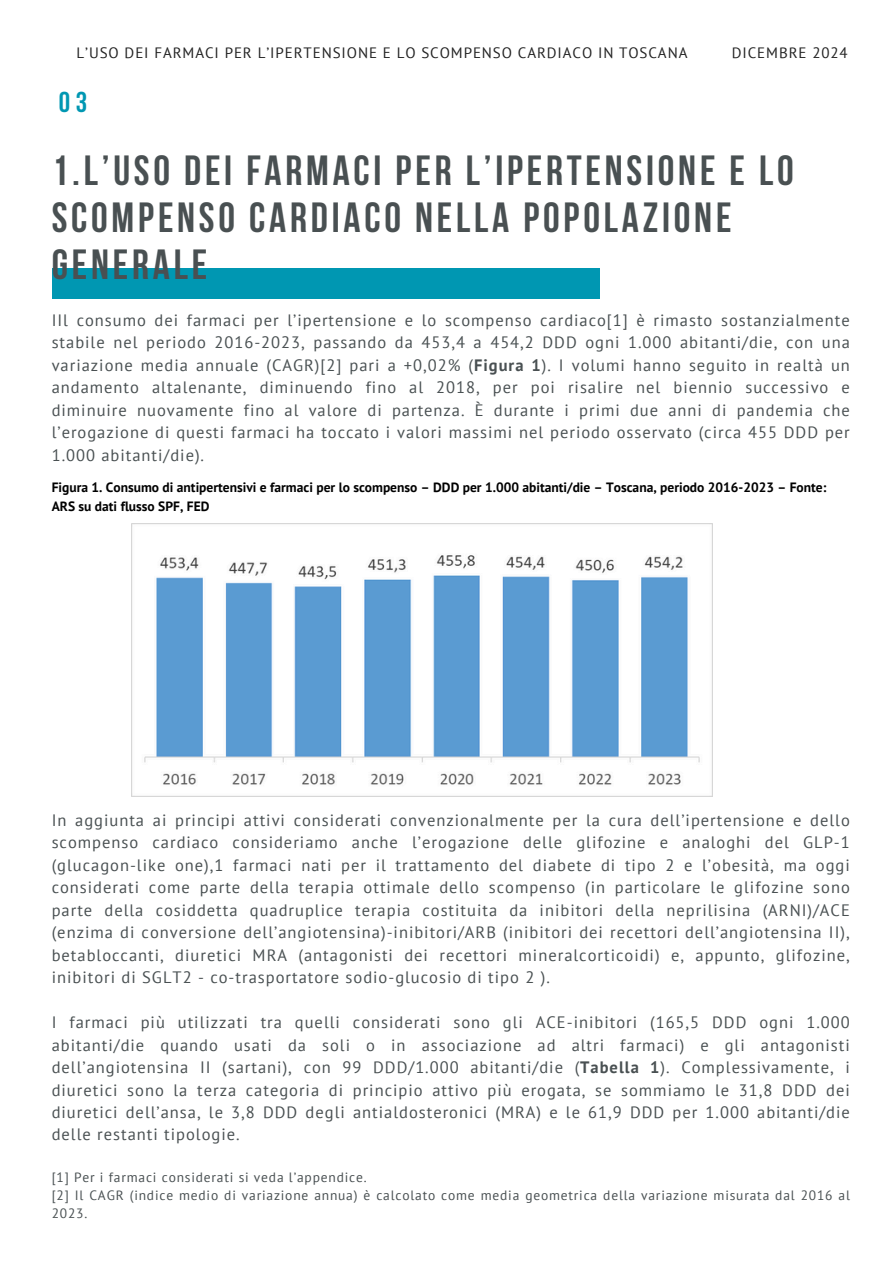
<style>
.page{position:relative;width:894px;height:1264px;background:#fff}
.page>*{position:absolute;margin:0;border:0;box-sizing:border-box;transform-origin:0 0}
.t1{font:700 42px/47.2px "Bebas Neue";letter-spacing:.09em;color:#495052}
.t2{font:700 28.65px "Bebas Neue";color:#0097b2}
.t3{font:16.5px/22.5px "PT Sans";letter-spacing:.06em;color:#495052;text-align:justify}
.t4{font:15px "PT Sans";letter-spacing:.06em;color:#222}
.t5{font:13.5px/18px "PT Sans";letter-spacing:.06em;color:#495052}
.t6{font:700 13.5px/18.8px "PT Sans";color:#000}
.s1{font-weight:700}
</style>
<div class="page">
<div style="left:52px;top:269px;width:547px;height:29px;background:#0097b2"></div>
<img style="left:132px;top:523px;width:580px;height:273px">
<h3 class="t4" style="left:77px;top:43px;width:612px">L’USO DEI FARMACI PER L’IPERTENSIONE E LO SCOMPENSO CARDIACO IN TOSCANA</h3>
<h3 class="t4" style="left:731px;top:43px;width:117px">DICEMBRE 2024</h3>
<p class="t2" style="left:59px;top:91px;width:30px">03</p>
<h2 class="t1" style="left:52px;top:151px;width:743px">1.L’USO DEI FARMACI PER L’IPERTENSIONE E LO<br>SCOMPENSO CARDIACO NELLA POPOLAZIONE<br>GENERALE</h2>
<h2 class="t3" style="left:52px;top:308px;width:799px">IIl consumo dei farmaci per l’ipertensione e lo scompenso cardiaco[1] è rimasto sostanzialmente stabile nel periodo 2016-2023, passando da 453,4 a 454,2 DDD ogni 1.000 abitanti/die, con una variazione media annuale (CAGR)[2] pari a +0,02% (<span class="s1">Figura 1</span>). I volumi hanno seguito in realtà un andamento altalenante, diminuendo fino al 2018, per poi risalire nel biennio successivo e diminuire nuovamente fino al valore di partenza. È durante i primi due anni di pandemia che l’erogazione di questi farmaci ha toccato i valori massimi nel periodo osservato (circa 455 DDD per 1.000 abitanti/die).</h2>
<p class="t6" style="left:52px;top:478px;width:776px">Figura 1. Consumo di antipertensivi e farmaci per lo scompenso – DDD per 1.000 abitanti/die – Toscana, periodo 2016-2023 – Fonte:<br>ARS su dati flusso SPF, FED</p>
<h1 class="t3" style="left:52px;top:808px;width:799px">In aggiunta ai principi attivi considerati convenzionalmente per la cura dell’ipertensione e dello scompenso cardiaco consideriamo anche l’erogazione delle glifozine e analoghi del GLP-1 (glucagon-like one),1 farmaci nati per il trattamento del diabete di tipo 2 e l’obesità, ma oggi considerati come parte della terapia ottimale dello scompenso (in particolare le glifozine sono parte della cosiddetta quadruplice terapia costituita da inibitori della neprilisina (ARNI)/ACE (enzima di conversione dell’angiotensina)-inibitori/ARB (inibitori dei recettori dell’angiotensina II), betabloccanti, diuretici MRA (antagonisti dei recettori mineralcorticoidi) e, appunto, glifozine, inibitori di SGLT2 - co-trasportatore sodio-glucosio di tipo 2 ).</h1>
<p class="t3" style="left:52px;top:1010px;width:799px">I farmaci più utilizzati tra quelli considerati sono gli ACE-inibitori (165,5 DDD ogni 1.000 abitanti/die quando usati da soli o in associazione ad altri farmaci) e gli antagonisti dell’angiotensina II (sartani), con 99 DDD/1.000 abitanti/die (<span class="s1">Tabella 1</span>). Complessivamente, i diuretici sono la terza categoria di principio attivo più erogata, se sommiamo le 31,8 DDD dei diuretici dell’ansa, le 3,8 DDD degli antialdosteronici (MRA) e le 61,9 DDD per 1.000 abitanti/die delle restanti tipologie.</p>
<h3 class="t5" style="left:52px;top:1167px;width:316px">[1] Per i farmaci considerati si veda l’appendice.</h3>
<h4 class="t5" style="left:52px;top:1185px;width:799px">[2] Il CAGR (indice medio di variazione annua) è calcolato come media geometrica della variazione misurata dal 2016 al<br>2023.</h4>
</div>
